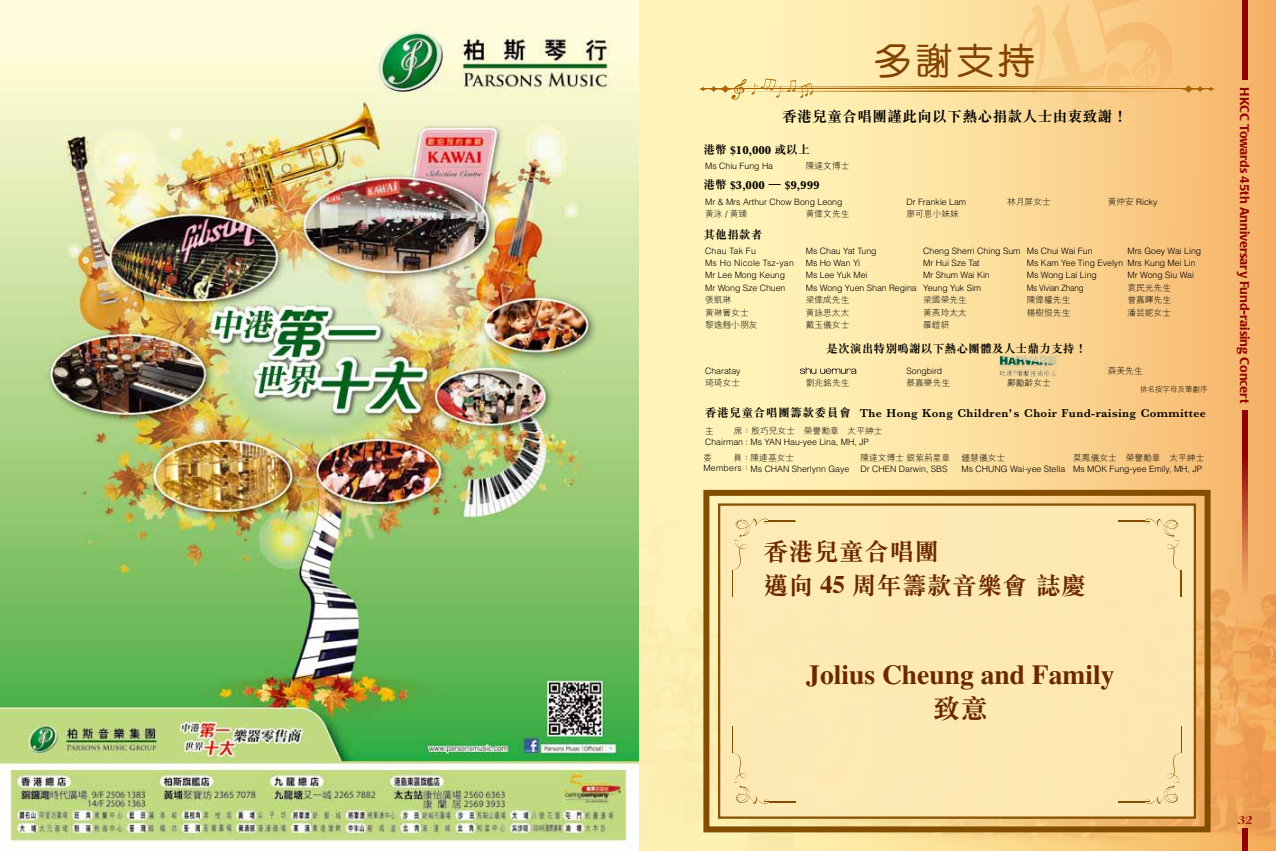
<style>
.page{position:relative;width:1276px;height:851px;background:#fff}
.page>*{position:absolute;margin:0;border:0;box-sizing:border-box;transform-origin:0 0}
.t1{font:500 37.5px "M Yuen HK";color:#814200}
.t2{font:700 27.5px "Times";color:#6b2800}
.t3{font:700 27.5px "M Sung HK";color:#6b2800}
.t4{font:700 25.12px/33.5px "M Sung HK";color:#6b2800}
.t5{font:700 15px "M Sung HK";color:#000}
.t6{font:500 13.75px "Arkona";color:#910000}
.t7{font:500 12.5px "Poppl Laudatio";color:#910000}
.t8{font:700 11.88px "M Sung HK";letter-spacing:.03em;color:#000}
.t9{font:700 11.88px "M Sung HK";color:#000}
.t10{font:300 8.75px "Helvetica";color:#000}
.t11{font:300 8.75px "M Hei HK";color:#000}
.t12{font:300 8.75px "Helvetica";letter-spacing:.025em;color:#000}
.t13{font:300 8.75px "Helvetica";letter-spacing:-.025em;color:#000;scale:.92 1}
.t14{font:300 7.5px "M Hei HK";color:#000}
.s1{font-family:"M Hei HK"}
.s2{font-family:"Helvetica"}
.s3{font-family:"Times"}
</style>
<div class="page">
<svg style="left:638px;top:0;width:638px;height:568px;background:#fbda99"></svg>
<img style="left:760px;top:568px;width:516px;height:282px">
<img style="left:638px;top:401px;width:122px;height:449px">
<hr style="left:702px;top:88px;width:510px;height:1px;background:#ab6300">
<svg style="left:716px;top:85px;width:18px;height:8px"></svg>
<svg style="left:707px;top:86px;width:13px;height:6px"></svg>
<svg style="left:698px;top:87px;width:10px;height:4px"></svg>
<svg style="left:1180px;top:85px;width:17px;height:8px"></svg>
<svg style="left:1193px;top:86px;width:13px;height:6px"></svg>
<svg style="left:1205px;top:87px;width:10px;height:4px"></svg>
<svg style="left:731px;top:0;width:448px;height:119px;background:#fadb9a"></svg>
<div style="left:703px;top:490px;width:507px;height:342px;border:6px solid #834e00"></div>
<div style="left:718px;top:503px;width:478px;height:315px;background:#feeab4;border:2px solid #834e00"></div>
<svg style="left:1118px;top:518px;width:64px;height:78px"></svg>
<svg style="left:732px;top:518px;width:63px;height:78px"></svg>
<svg style="left:732px;top:726px;width:63px;height:78px"></svg>
<svg style="left:1118px;top:726px;width:64px;height:78px"></svg>
<svg style="left:800px;top:367px;width:56px;height:7px"></svg>
<img style="left:999px;top:356px;width:59px;height:20px">
<div style="left:1242px;top:0;width:5px;height:80px;background:#910000"></div>
<svg style="left:1242px;top:409px;width:5px;height:207px"></svg>
<div style="left:1242px;top:828px;width:5px;height:22px;background:#910000"></div>
<img style="left:0;top:0;width:638px;height:844px">
<h1 class="t1" style="left:874px;top:42px;width:163px">多謝支持</h1>
<h3 class="t5" style="left:782px;top:108px;width:346px">香港兒童合唱團謹此向以下熱心捐款人士由衷致謝！</h3>
<h3 class="t9" style="left:703px;top:143px;width:108px">港幣 $10,000 或以上</h3>
<p class="t10" style="left:705px;top:161px;width:70px">Ms Chiu Fung Ha</p>
<p class="t11" style="left:806px;top:162px;width:45px">陳達文博士</p>
<h3 class="t8" style="left:703px;top:179px;width:118px">港幣 $3,000 – $9,999</h3>
<p class="t10" style="left:705px;top:196px;width:139px">Mr &amp; Mrs Arthur Chow Bong Leong</p>
<p class="t10" style="left:906px;top:196px;width:61px">Dr Frankie Lam</p>
<p class="t11" style="left:1007px;top:197px;width:45px">林月屏女士</p>
<p class="t10" style="left:1107px;top:196px;width:51px"><span class="s1">黃仲安</span> Ricky</p>
<p class="t11" style="left:705px;top:210px;width:44px">黃泳<span class="s2">/</span>黃臻</p>
<p class="t11" style="left:806px;top:210px;width:45px">黃偉文先生</p>
<p class="t11" style="left:906px;top:210px;width:54px">廖可恩小妹妹</p>
<h3 class="t8" style="left:703px;top:228px;width:61px">其他捐款者</h3>
<p class="t12" style="left:705px;top:245px;width:52px">Chau Tak Fu</p>
<p class="t10" style="left:806px;top:245px;width:72px">Ms Chau Yat Tung</p>
<p class="t10" style="left:923px;top:245px;width:171px">Cheng Sherri Ching Sum Ms Chui Wai Fun</p>
<p class="t10" style="left:1127px;top:245px;width:75px">Mrs Goey Wai Ling</p>
<p class="t12" style="left:705px;top:257px;width:90px">Ms Ho Nicole Tsz-yan</p>
<p class="t10" style="left:806px;top:257px;width:56px">Ms Ho Wan Yi</p>
<p class="t10" style="left:923px;top:257px;width:58px">Mr Hui Sze Tat</p>
<p class="t10" style="left:1026px;top:257px;width:170px">Ms Kam Yee Ting Evelyn Mrs Kung Mei Lin</p>
<p class="t10" style="left:705px;top:270px;width:81px">Mr Lee Mong Keung</p>
<p class="t10" style="left:806px;top:270px;width:63px">Ms Lee Yuk Mei</p>
<p class="t10" style="left:923px;top:270px;width:68px">Mr Shum Wai Kin</p>
<p class="t10" style="left:1026px;top:270px;width:72px">Ms Wong Lai Ling</p>
<p class="t10" style="left:1127px;top:270px;width:68px">Mr Wong Siu Wai</p>
<p class="t10" style="left:705px;top:282px;width:82px">Mr Wong Sze Chuen</p>
<p class="t10" style="left:806px;top:282px;width:177px">Ms Wong Yuen Shan Regina Yeung Yuk Sim</p>
<p class="t13" style="left:1026px;top:282px;width:63px">Ms Vivian Zhang</p>
<p class="t11" style="left:1127px;top:283px;width:45px">袁民光先生</p>
<p class="t11" style="left:705px;top:295px;width:28px">張凱琳</p>
<p class="t11" style="left:806px;top:295px;width:45px">梁偉成先生</p>
<p class="t11" style="left:923px;top:295px;width:45px">梁國榮先生</p>
<p class="t11" style="left:1026px;top:295px;width:45px">陳偉權先生</p>
<p class="t11" style="left:1127px;top:295px;width:45px">曾嘉輝先生</p>
<p class="t11" style="left:705px;top:308px;width:45px">黃琳箐女士</p>
<p class="t11" style="left:806px;top:308px;width:45px">黃詠思太太</p>
<p class="t11" style="left:923px;top:308px;width:45px">黃燕玲太太</p>
<p class="t11" style="left:1026px;top:308px;width:45px">楊樹恒先生</p>
<p class="t11" style="left:1127px;top:308px;width:45px">潘芸妮女士</p>
<p class="t11" style="left:705px;top:320px;width:54px">黎逸翹小朋友</p>
<p class="t11" style="left:806px;top:320px;width:45px">戴玉儀女士</p>
<p class="t11" style="left:923px;top:320px;width:28px">羅鎧妍</p>
<h3 class="t9" style="left:826px;top:343px;width:262px">是次演出特別鳴謝以下熱心團體及人士鼎力支持！</h3>
<p class="t10" style="left:705px;top:365px;width:37px">Charatay</p>
<p class="t10" style="left:906px;top:365px;width:37px">Songbird</p>
<p class="t11" style="left:1107px;top:366px;width:36px">森美先生</p>
<p class="t11" style="left:705px;top:378px;width:36px">琦琦女士</p>
<p class="t11" style="left:806px;top:378px;width:45px">劉兆銘先生</p>
<p class="t11" style="left:906px;top:378px;width:45px">蔡嘉樂先生</p>
<p class="t11" style="left:1007px;top:378px;width:45px">鄺勵齡女士</p>
<p class="t14" style="left:1140px;top:385px;width:69px">排名按字母及筆劃序</p>
<h3 class="t8" style="left:705px;top:407px;width:503px">香港兒童合唱團籌款委員會 The Hong Kong Children's Choir Fund-raising Committee</h3>
<p class="t11" style="left:705px;top:426px;width:10px">主</p>
<p class="t11" style="left:734px;top:426px;width:150px">席：殷巧兒女士 榮譽勳章 太平紳士</p>
<p class="t10" style="left:705px;top:436px;width:165px">Chairman : Ms YAN Hau-yee Lina, MH, JP</p>
<p class="t11" style="left:703px;top:453px;width:10px">委</p>
<p class="t11" style="left:733px;top:453px;width:62px">員：陳連基女士</p>
<p class="t10" style="left:703px;top:463px;width:147px">Members<span class="s1">：</span>Ms CHAN Sherlynn Gaye</p>
<p class="t11" style="left:860px;top:453px;width:91px">陳達文博士銀紫荊星章</p>
<p class="t10" style="left:860px;top:463px;width:89px">Dr CHEN Darwin, SBS</p>
<p class="t11" style="left:961px;top:453px;width:45px">鍾慧儀女士</p>
<p class="t10" style="left:961px;top:463px;width:105px">Ms CHUNG Wai-yee Stella</p>
<p class="t11" style="left:1073px;top:453px;width:133px">莫鳳儀女士 榮譽勳章 太平紳士</p>
<p class="t10" style="left:1073px;top:463px;width:131px">Ms MOK Fung-yee Emily, MH, JP</p>
<h3 class="t4" style="left:763px;top:534px;width:324px">香港兒童合唱團<br>邁向 <span class="s3">45</span> 周年籌款音樂會 誌慶</h3>
<h2 class="t2" style="left:806px;top:658px;width:310px">Jolius Cheung and Family</h2>
<h2 class="t3" style="left:933px;top:695px;width:57px">致意</h2>
<h3 class="t7" style="left:1251px;top:87px;width:317px;rotate:90deg">HKCC Towards 45th Anniversary Fund-raising Concert</h3>
<h3 class="t6" style="left:1238px;top:811px;width:15px">32</h3>
</div>
